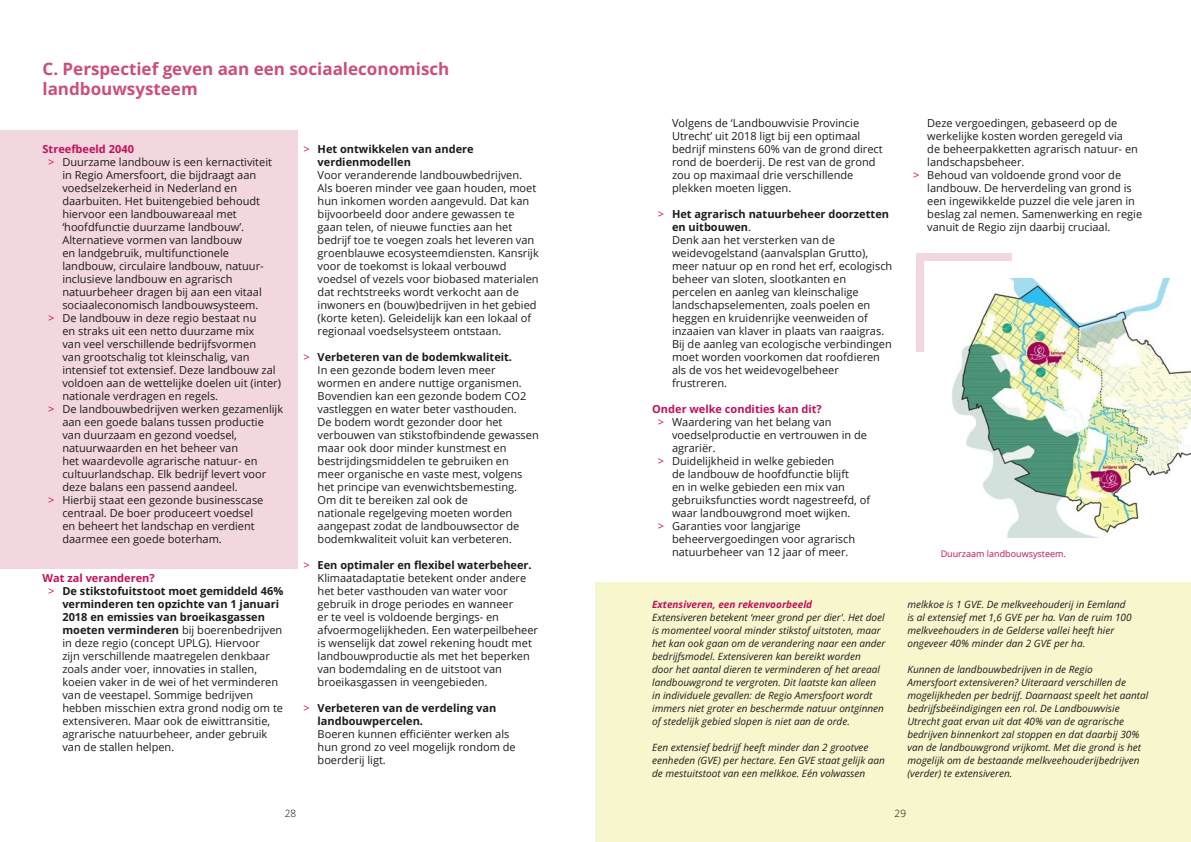
<style>
.page{position:relative;width:1191px;height:842px;background:#fff}
.page>*{position:absolute;margin:0;border:0;box-sizing:border-box;transform-origin:0 0}
.Kop_paragraaf{font:700 17px/20.4px "Open Sans";color:#cc4e77}
.Opsomming_tekens{font:11px/13px "Open Sans";color:#1b1b1a}
.Tussenkop_1{font:700 11px "Open Sans";color:#c1105d}
.Platte_tekst{font:italic 10px/13px "Open Sans";color:#1b1b1a}
.Tussenkop_1-2{font:italic 700 10px "Open Sans";color:#c1105d}
.t1{font:300 10px "Open Sans";color:#000}
.Bijschrift_rood{font:9px "Open Sans";color:#c1105d}
.s1{color:#c1105d}
.s2{font-weight:700}
</style>
<div class="page">
<div style="left:0;top:131px;width:298px;height:438px;background:#f2d7de"></div>
<div style="left:595px;top:582px;width:596px;height:260px;background:#f8f6cd"></div>
<div style="left:916px;top:257px;width:8px;height:95px;background:#f2d7de"></div>
<div style="left:916px;top:253px;width:96px;height:8px;background:#f2d7de"></div>
<img style="left:951px;top:279px;width:240px;height:259px">
<h3 class="Kop_paragraaf" style="left:43px;top:58px;width:408px">C. Perspectief geven aan een sociaaleconomisch landbouwsysteem</h3>
<h4 class="Tussenkop_1" style="left:43px;top:141px;width:93px">Streefbeeld 2040</h4>
<p class="Opsomming_tekens" style="left:62px;top:155px;width:211px;text-indent:-14px"><span class="s1">&gt;</span> Duurzame landbouw is een kernactiviteit in Regio Amersfoort, die bijdraagt aan voedselzekerheid in Nederland en daarbuiten. Het buitengebied behoudt hiervoor een landbouwareaal met ‘hoofdfunctie duurzame landbouw’.<br>Alternatieve vormen van landbouw<br>en landgebruik, multifunctionele landbouw, circulaire landbouw, natuur&shy;inclusieve landbouw en agrarisch natuurbeheer dragen bij aan een vitaal sociaaleconomisch landbouwsysteem.</p>
<p class="Opsomming_tekens" style="left:62px;top:311px;width:220px;text-indent:-14px"><span class="s1">&gt;</span> De landbouw in deze regio bestaat nu<br>en straks uit een netto duurzame mix<br>van veel verschillende bedrijfsvormen<br>van grootschalig tot kleinschalig, van intensief tot extensief. Deze landbouw zal voldoen aan de wettelijke doelen uit (inter) nationale verdragen en regels.</p>
<p class="Opsomming_tekens" style="left:62px;top:402px;width:222px;text-indent:-14px"><span class="s1">&gt;</span> De landbouwbedrijven werken gezamenlijk aan een goede balans tussen productie van duurzaam en gezond voedsel, natuurwaarden en het beheer van<br>het waardevolle agrarische natuur- en cultuurlandschap. Elk bedrijf levert voor deze balans een passend aandeel.</p>
<p class="Opsomming_tekens" style="left:62px;top:493px;width:203px;text-indent:-14px"><span class="s1">&gt;</span> Hierbij staat een gezonde businesscase centraal. De boer produceert voedsel en beheert het landschap en verdient daarmee een goede boterham.</p>
<h4 class="Tussenkop_1" style="left:43px;top:570px;width:114px">Wat zal veranderen?</h4>
<p class="Opsomming_tekens" style="left:62px;top:584px;width:222px;text-indent:-14px"><span class="s1">&gt;</span> <span class="s2">De stikstofuitstoot moet gemiddeld 46% verminderen ten opzichte van 1 januari 2018 en emissies van broeikasgassen moeten verminderen</span> bij boerenbedrijven in deze regio (concept UPLG). Hiervoor<br>zijn verschillende maatregelen denkbaar zoals ander voer, innovaties in stallen, koeien vaker in de wei of het verminderen van de veestapel. Sommige bedrijven hebben misschien extra grond nodig om te extensiveren. Maar ook de eiwittransitie, agrarische natuurbeheer, ander gebruik van de stallen helpen.</p>
<p class="Opsomming_tekens" style="left:317px;top:142px;width:223px;text-indent:-14px"><span class="s1">&gt;</span> <span class="s2">Het ontwikkelen van andere verdienmodellen<br></span>Voor veranderende landbouwbedrijven.<br>Als boeren minder vee gaan houden, moet hun inkomen worden aangevuld. Dat kan bijvoorbeeld door andere gewassen te gaan telen, of nieuwe functies aan het bedrijf toe te voegen zoals het leveren van groenblauwe ecosysteemdiensten. Kansrijk voor de toekomst is lokaal verbouwd voedsel of vezels voor biobased materialen dat rechtstreeks wordt verkocht aan de inwoners en (bouw)bedrijven in het gebied (korte keten). Geleidelijk kan een lokaal of regionaal voedselsysteem ontstaan.</p>
<p class="Opsomming_tekens" style="left:317px;top:350px;width:223px;text-indent:-14px"><span class="s1">&gt;</span> <span class="s2">Verbeteren van de bodemkwaliteit.<br></span>In een gezonde bodem leven meer wormen en andere nuttige organismen.<br>Bovendien kan een gezonde bodem CO2 vastleggen en water beter vasthouden.<br>De bodem wordt gezonder door het verbouwen van stikstofbindende gewassen maar ook door minder kunstmest en bestrijdingsmiddelen te gebruiken en<br>meer organische en vaste mest, volgens het principe van evenwichtsbemesting.<br>Om dit te bereiken zal ook de<br>nationale regelgeving moeten worden aangepast zodat de landbouwsector de bodemkwaliteit voluit kan verbeteren.</p>
<p class="Opsomming_tekens" style="left:317px;top:558px;width:222px;text-indent:-14px"><span class="s1">&gt;</span> <span class="s2">Een optimaler en flexibel waterbeheer.<br></span>Klimaatadaptatie betekent onder andere het beter vasthouden van water voor gebruik in droge periodes en wanneer<br>er te veel is voldoende bergings- en afvoermogelijkheden. Een waterpeilbeheer is wenselijk dat zowel rekening houdt met landbouwproductie als met het beperken van bodemdaling en de uitstoot van broeikasgassen in veengebieden.</p>
<p class="Opsomming_tekens" style="left:317px;top:701px;width:200px;text-indent:-14px"><span class="s1">&gt;</span> <span class="s2">Verbeteren van de verdeling van landbouwpercelen.<br></span>Boeren kunnen efficiënter werken als hun grond zo veel mogelijk rondom de boerderij ligt.</p>
<p class="Opsomming_tekens" style="left:672px;top:116px;width:212px">Volgens de ‘Landbouwvisie Provincie Utrecht’ uit 2018 ligt bij een optimaal bedrijf minstens 60% van de grond direct rond de boerderij. De rest van de grond zou op maximaal drie verschillende plekken moeten liggen.</p>
<p class="Opsomming_tekens" style="left:672px;top:207px;width:222px;text-indent:-14px"><span class="s1">&gt;</span> <span class="s2">Het agrarisch natuurbeheer doorzetten en uitbouwen</span>.<br>Denk aan het versterken van de weidevogelstand (aanvalsplan Grutto), meer natuur op en rond het erf, ecologisch beheer van sloten, slootkanten en percelen en aanleg van kleinschalige landschapselementen, zoals poelen en heggen en kruidenrijke veenweiden of inzaaien van klaver in plaats van raaigras.<br>Bij de aanleg van ecologische verbindingen moet worden voorkomen dat roofdieren als de vos het weidevogelbeheer frustreren.</p>
<h4 class="Tussenkop_1" style="left:652px;top:401px;width:171px">Onder welke condities kan dit?</h4>
<p class="Opsomming_tekens" style="left:672px;top:415px;width:196px;text-indent:-14px"><span class="s1">&gt;</span> Waardering van het belang van voedselproductie en vertrouwen in de agrariër.</p>
<p class="Opsomming_tekens" style="left:672px;top:454px;width:200px;text-indent:-14px"><span class="s1">&gt;</span> Duidelijkheid in welke gebieden<br>de landbouw de hoofdfunctie blijft<br>en in welke gebieden een mix van gebruiksfuncties wordt nagestreefd, of waar landbouwgrond moet wijken.</p>
<p class="Opsomming_tekens" style="left:672px;top:519px;width:185px;text-indent:-14px"><span class="s1">&gt;</span> Garanties voor langjarige beheervergoedingen voor agrarisch natuurbeheer van 12 jaar of meer.</p>
<p class="Opsomming_tekens" style="left:927px;top:116px;width:212px">Deze vergoedingen, gebaseerd op de werkelijke kosten worden geregeld via de beheerpakketten agrarisch natuur- en landschapsbeheer.</p>
<p class="Opsomming_tekens" style="left:927px;top:168px;width:216px;text-indent:-14px"><span class="s1">&gt;</span> Behoud van voldoende grond voor de landbouw. De herverdeling van grond is een ingewikkelde puzzel die vele jaren in beslag zal nemen. Samenwerking en regie vanuit de Regio zijn daarbij cruciaal.</p>
<p class="Bijschrift_rood" style="left:940px;top:548px;width:127px">Duurzaam landbouwsysteem.</p>
<h4 class="Tussenkop_1-2" style="left:652px;top:597px;width:161px">Extensiveren, een rekenvoorbeeld</h4>
<p class="Platte_tekst" style="left:652px;top:611px;width:235px">Extensiveren betekent ‘meer grond per dier'. Het doel is momenteel vooral minder stikstof uitstoten, maar het kan ook gaan om de verandering naar een ander bedrijfsmodel. Extensiveren kan bereikt worden<br>door het aantal dieren te verminderen of het areaal landbouwgrond te vergroten. Dit laatste kan alleen in individuele gevallen: de Regio Amersfoort wordt immers niet groter en beschermde natuur ontginnen of stedelijk gebied slopen is niet aan de orde.</p>
<p class="Platte_tekst" style="left:652px;top:741px;width:234px">Een extensief bedrijf heeft minder dan 2 grootvee eenheden (GVE) per hectare. Een GVE staat gelijk aan de mestuitstoot van een melkkoe. Eén volwassen</p>
<p class="Platte_tekst" style="left:907px;top:598px;width:226px">melkkoe is 1 GVE. De melkveehouderij in Eemland is al extensief met 1,6 GVE per ha. Van de ruim 100 melkveehouders in de Gelderse vallei heeft hier ongeveer 40% minder dan 2 GVE per ha.</p>
<p class="Platte_tekst" style="left:907px;top:663px;width:242px">Kunnen de landbouwbedrijven in de Regio<br>Amersfoort extensiveren? Uiteraard verschillen de mogelijkheden per bedrijf. Daarnaast speelt het aantal bedrijfsbeëindigingen een rol. De Landbouwvisie Utrecht gaat ervan uit dat 40% van de agrarische bedrijven binnenkort zal stoppen en dat daarbij 30% van de landbouwgrond vrijkomt. Met die grond is het mogelijk om de bestaande melkveehouderijbedrijven (verder) te extensiveren.</p>
<p class="t1" style="left:285px;top:806px;width:13px">28</p>
<p class="t1" style="left:894px;top:806px;width:13px">29</p>
</div>
